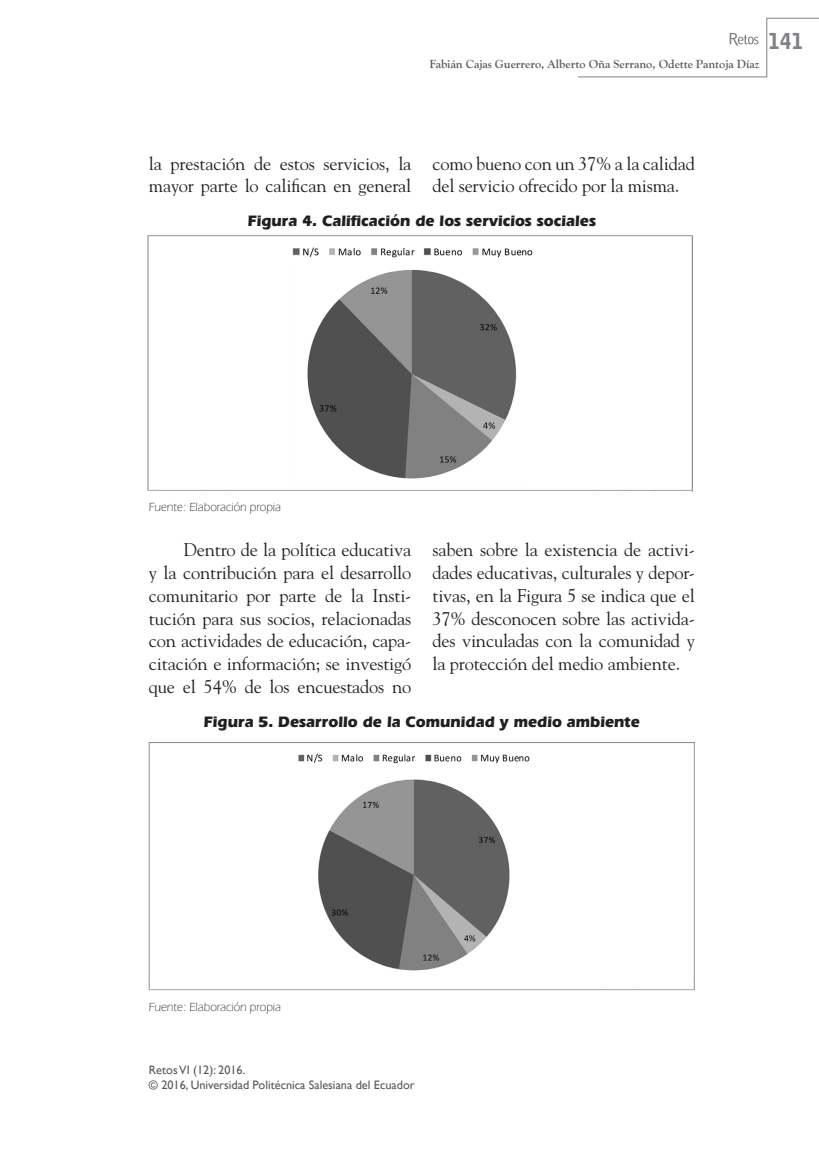
<style>
.page{position:relative;width:819px;height:1151px;background:#fff}
.page>*{position:absolute;margin:0;border:0;box-sizing:border-box;transform-origin:0 0}
.t1{font:900 21.88px "Bell Gothic Std";color:#808285;scale:.95 1}
.texto_de_párrafo{font:18.38px/22.8px "Goudy";letter-spacing:-.01em;color:#231f20}
.título_cuadros_y_gra{font:700 15.75px "Eras IT Cby BT";color:#231f20}
.t2{font:12.25px/14.7px "Gill Sans";color:#57585a}
.t3{font:700 12.25px "Goudy Old Style T";color:#57585a}
.fuente{font:300 12.25px "Eras IT Cby BT";color:#231f20}
</style>
<div class="page">
<img style="left:148px;top:235px;width:544px;height:256px">
<img style="left:149px;top:742px;width:545px;height:249px">
<svg style="left:578px;top:17px;width:241px;height:61px"></svg>
<p class="t3" style="left:429px;top:57px;width:331px">Fabián Cajas Guerrero, Alberto Oña Serrano, Odette Pantoja Díaz</p>
<p class="t1" style="left:768px;top:28px;width:38px">141</p>
<p class="texto_de_párrafo" style="left:149px;top:151px;width:264px">la prestación de estos servicios, la mayor parte lo califican en general</p>
<p class="texto_de_párrafo" style="left:432px;top:151px;width:264px">como bueno con un 37% a la calidad del servicio ofrecido por la misma.</p>
<p class="título_cuadros_y_gra" style="left:248px;top:211px;width:350px">Figura 4. Calificación de los servicios sociales</p>
<p class="fuente" style="left:149px;top:499px;width:134px">Fuente: Elaboración propia</p>
<p class="texto_de_párrafo" style="left:149px;top:538px;width:264px;text-align:justify;text-indent:35px">Dentro de la política educativa y la contribución para el desarrollo comunitario por parte de la Insti&shy;tución para sus socios, relacionadas con actividades de educación, capa&shy;citación e información; se investigó que el 54% de los encuestados no</p>
<p class="texto_de_párrafo" style="left:432px;top:538px;width:264px;text-align:justify">saben sobre la existencia de activi&shy;dades educativas, culturales y depor&shy;tivas, en la Figura 5 se indica que el 37% desconocen sobre las activida&shy;des vinculadas con la comunidad y la protección del medio ambiente.</p>
<p class="título_cuadros_y_gra" style="left:204px;top:712px;width:437px">Figura 5. Desarrollo de la Comunidad y medio ambiente</p>
<p class="fuente" style="left:149px;top:1000px;width:134px">Fuente: Elaboración propia</p>
<p class="t2" style="left:149px;top:1063px;width:267px">Retos VI (12): 2016.<br>© 2016, Universidad Politécnica Salesiana del Ecuador</p>
</div>
